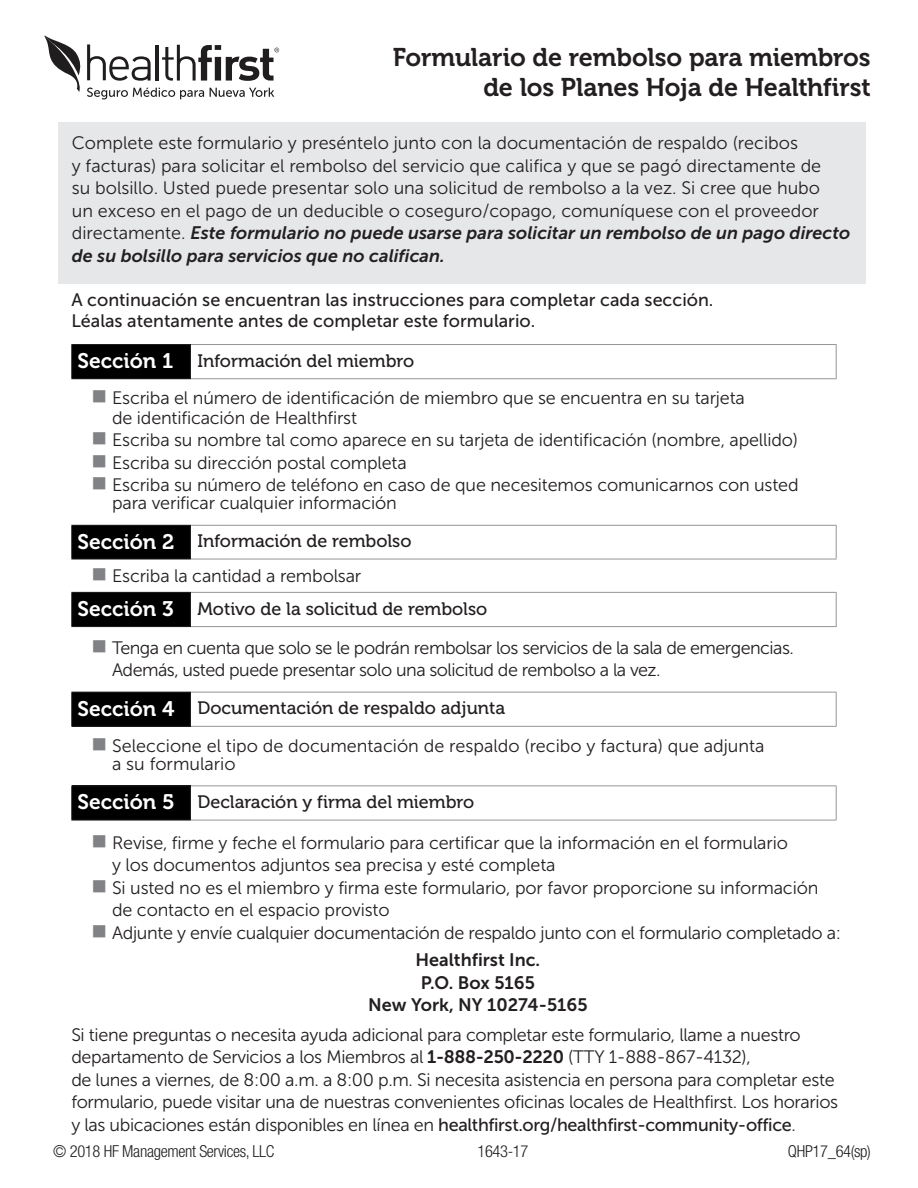
<style>
.page{position:relative;width:918px;height:1188px;background:#fff}
.page>*{position:absolute;margin:0;border:0;box-sizing:border-box;transform-origin:0 0}
.t1{font:25.5px/30px "Museo 700";letter-spacing:-.005em;color:#231f20;text-align:right}
.t2{font:18px/22.5px "Museo Sans 300";letter-spacing:-.01em;color:#231f20}
.t3{font:18px "Museo 500";color:#231f20}
.t4{font:18px/22.5px "Museo Sans 300";letter-spacing:-.03em;color:#231f20}
.t5{font:italic 18px/22.5px "Museo Sans 700";color:#231f20}
.t6{font:18px/21px "Museo Sans 500";color:#231f20}
.t7{font:18px "Museo Sans 500";letter-spacing:-.02em;color:#231f20}
.t8{font:18px/22.5px "Museo Sans 700";color:#231f20;text-align:center}
.t9{font:300 condensed 16.5px "Helvetica Neue LT Std";letter-spacing:-.02em;color:#231f20}
.s1{font-family:"Museo Sans 300";font-style:normal}
.s2{font-family:"Museo 700";font-size:21px;color:#fff}
.s3{color:#808285}
.s4{font-family:"Museo Sans 700"}
.s5{font-family:"Museo Sans 300"}
</style>
<div class="page">
<div style="left:72px;top:345px;width:118px;height:34px;background:#000"></div>
<hr style="left:191px;top:344px;width:646px;height:1px;background:#939598">
<hr style="left:836px;top:345px;width:1px;height:33px;background:#939598">
<hr style="left:191px;top:378px;width:646px;height:1px;background:#939598">
<hr style="left:71px;top:344px;width:120px;height:1px;background:#231f20">
<hr style="left:71px;top:345px;width:1px;height:33px;background:#231f20">
<hr style="left:190px;top:345px;width:1px;height:33px;background:#231f20">
<hr style="left:71px;top:378px;width:120px;height:1px;background:#231f20">
<div style="left:72px;top:525px;width:118px;height:34px;background:#000"></div>
<hr style="left:191px;top:525px;width:646px;height:1px;background:#939598">
<hr style="left:836px;top:526px;width:1px;height:33px;background:#939598">
<hr style="left:191px;top:559px;width:646px;height:1px;background:#939598">
<hr style="left:71px;top:525px;width:120px;height:1px;background:#231f20">
<hr style="left:71px;top:526px;width:1px;height:33px;background:#231f20">
<hr style="left:190px;top:526px;width:1px;height:33px;background:#231f20">
<hr style="left:71px;top:559px;width:120px;height:1px;background:#231f20">
<div style="left:72px;top:592px;width:118px;height:35px;background:#000"></div>
<hr style="left:191px;top:592px;width:646px;height:1px;background:#939598">
<hr style="left:836px;top:593px;width:1px;height:33px;background:#939598">
<hr style="left:191px;top:626px;width:646px;height:1px;background:#939598">
<hr style="left:71px;top:592px;width:120px;height:1px;background:#231f20">
<hr style="left:71px;top:593px;width:1px;height:33px;background:#231f20">
<hr style="left:190px;top:593px;width:1px;height:33px;background:#231f20">
<hr style="left:71px;top:626px;width:120px;height:1px;background:#231f20">
<div style="left:72px;top:692px;width:118px;height:34px;background:#000"></div>
<hr style="left:191px;top:692px;width:646px;height:1px;background:#939598">
<hr style="left:836px;top:692px;width:1px;height:34px;background:#939598">
<hr style="left:191px;top:726px;width:646px;height:1px;background:#939598">
<hr style="left:71px;top:692px;width:120px;height:1px;background:#231f20">
<hr style="left:71px;top:692px;width:1px;height:34px;background:#231f20">
<hr style="left:190px;top:692px;width:1px;height:34px;background:#231f20">
<hr style="left:71px;top:726px;width:120px;height:1px;background:#231f20">
<div style="left:72px;top:786px;width:118px;height:34px;background:#000"></div>
<hr style="left:191px;top:785px;width:646px;height:1px;background:#939598">
<hr style="left:836px;top:786px;width:1px;height:34px;background:#939598">
<hr style="left:191px;top:820px;width:646px;height:1px;background:#939598">
<hr style="left:71px;top:785px;width:120px;height:1px;background:#231f20">
<hr style="left:71px;top:786px;width:1px;height:34px;background:#231f20">
<hr style="left:190px;top:786px;width:1px;height:34px;background:#231f20">
<hr style="left:71px;top:820px;width:120px;height:1px;background:#231f20">
<svg style="left:44px;top:35px;width:37px;height:57px"></svg>
<svg style="left:87px;top:44px;width:64px;height:37px"></svg>
<hr style="left:156px;top:45px;width:3px;height:36px;background:#201d1e">
<svg style="left:162px;top:45px;width:117px;height:36px"></svg>
<svg style="left:87px;top:88px;width:117px;height:11px"></svg>
<svg style="left:210px;top:88px;width:64px;height:9px"></svg>
<div style="left:58px;top:122px;width:808px;height:162px;background:#e6e7e9"></div>
<h1 class="t1" style="left:393px;top:43px;width:479px">Formulario de rembolso para miembros de los Planes Hoja de Healthfirst</h1>
<p class="t2" style="left:72px;top:132px;width:751px">Complete este formulario y preséntelo junto con la documentación de respaldo (recibos<br>y facturas) para solicitar el rembolso del servicio que califica y que se pagó directamente de su bolsillo. Usted puede presentar solo una solicitud de rembolso a la vez. Si cree que hubo un exceso en el pago de un deducible o coseguro/copago, comuníquese con el proveedor</p>
<p class="t5" style="left:72px;top:222px;width:780px"><span class="s1">directamente.</span> Este formulario no puede usarse para solicitar un rembolso de un pago directo de su bolsillo para servicios que no califican.</p>
<p class="t6" style="left:71px;top:289px;width:644px">A continuación se encuentran las instrucciones para completar cada sección.<br>Léalas atentamente antes de completar este formulario.</p>
<p class="t3" style="left:78px;top:351px;width:338px"><span class="s2">Sección 1</span> Información del miembro</p>
<p class="t2" style="left:112px;top:388px;width:634px;line-height:19.5px;text-indent:-21px"><span class="s3">■</span> Escriba el número de identificación de miembro que se encuentra en su tarjeta de identificación de Healthfirst</p>
<p class="t2" style="left:92px;top:429px;width:708px"><span class="s3">■</span> Escriba su nombre tal como aparece en su tarjeta de identificación (nombre, apellido)</p>
<p class="t2" style="left:92px;top:451px;width:317px"><span class="s3">■</span> Escriba su dirección postal completa</p>
<p class="t2" style="left:112px;top:476px;width:688px;line-height:18px;text-indent:-21px"><span class="s3">■</span> Escriba su número de teléfono en caso de que necesitemos comunicarnos con usted para verificar cualquier información</p>
<p class="t3" style="left:78px;top:531px;width:335px"><span class="s2">Sección 2</span> Información de rembolso</p>
<p class="t2" style="left:92px;top:565px;width:271px"><span class="s3">■</span> Escriba la cantidad a rembolsar</p>
<p class="t3" style="left:78px;top:599px;width:411px"><span class="s2">Sección 3</span> Motivo de la solicitud de rembolso</p>
<p class="t4" style="left:112px;top:636px;width:683px;text-indent:-21px"><span class="s3">■</span> Tenga en cuenta que solo se le podrán rembolsar los servicios de la sala de emergencias.<br>Además, usted puede presentar solo una solicitud de rembolso a la vez.</p>
<p class="t3" style="left:78px;top:698px;width:429px"><span class="s2">Sección 4</span> Documentación de respaldo adjunta</p>
<p class="t2" style="left:112px;top:737px;width:654px;line-height:18px;text-indent:-21px"><span class="s3">■</span> Seleccione el tipo de documentación de respaldo (recibo y factura) que adjunta a su formulario</p>
<p class="t3" style="left:78px;top:792px;width:398px"><span class="s2">Sección 5</span> Declaración y firma del miembro</p>
<p class="t2" style="left:112px;top:831px;width:677px;text-indent:-21px"><span class="s3">■</span> Revise, firme y feche el formulario para certificar que la información en el formulario y los documentos adjuntos sea precisa y esté completa</p>
<p class="t2" style="left:112px;top:876px;width:708px;text-indent:-21px"><span class="s3">■</span> Si usted no es el miembro y firma este formulario, por favor proporcione su información de contacto en el espacio provisto</p>
<p class="t2" style="left:92px;top:921px;width:751px"><span class="s3">■</span> Adjunte y envíe cualquier documentación de respaldo junto con el formulario completado a:</p>
<p class="t8" style="left:368px;top:949px;width:221px">Healthfirst Inc.<br>P.O. Box 5165<br>New York, NY 10274-5165</p>
<p class="t2" style="left:71px;top:1023px;width:768px">Si tiene preguntas o necesita ayuda adicional para completar este formulario, llame a nuestro departamento de Servicios a los Miembros al <span class="s4">1-888-250-2220</span> (TTY 1-888-867-4132),<br>de lunes a viernes, de 8:00 a.m. a 8:00 p.m. Si necesita asistencia en persona para completar este formulario, puede visitar una de nuestras convenientes oficinas locales de Healthfirst. Los horarios</p>
<p class="t7" style="left:71px;top:1115px;width:726px"><span class="s5">y las ubicaciones están disponibles en línea en</span> healthfirst.org/healthfirst-community-office<span class="s5">.</span></p>
<p class="t9" style="left:53px;top:1141px;width:223px">© 2018 HF Management Services, LLC</p>
<p class="t9" style="left:477px;top:1141px;width:53px">1643-17</p>
<p class="t9" style="left:788px;top:1141px;width:85px">QHP17_64(sp)</p>
</div>
